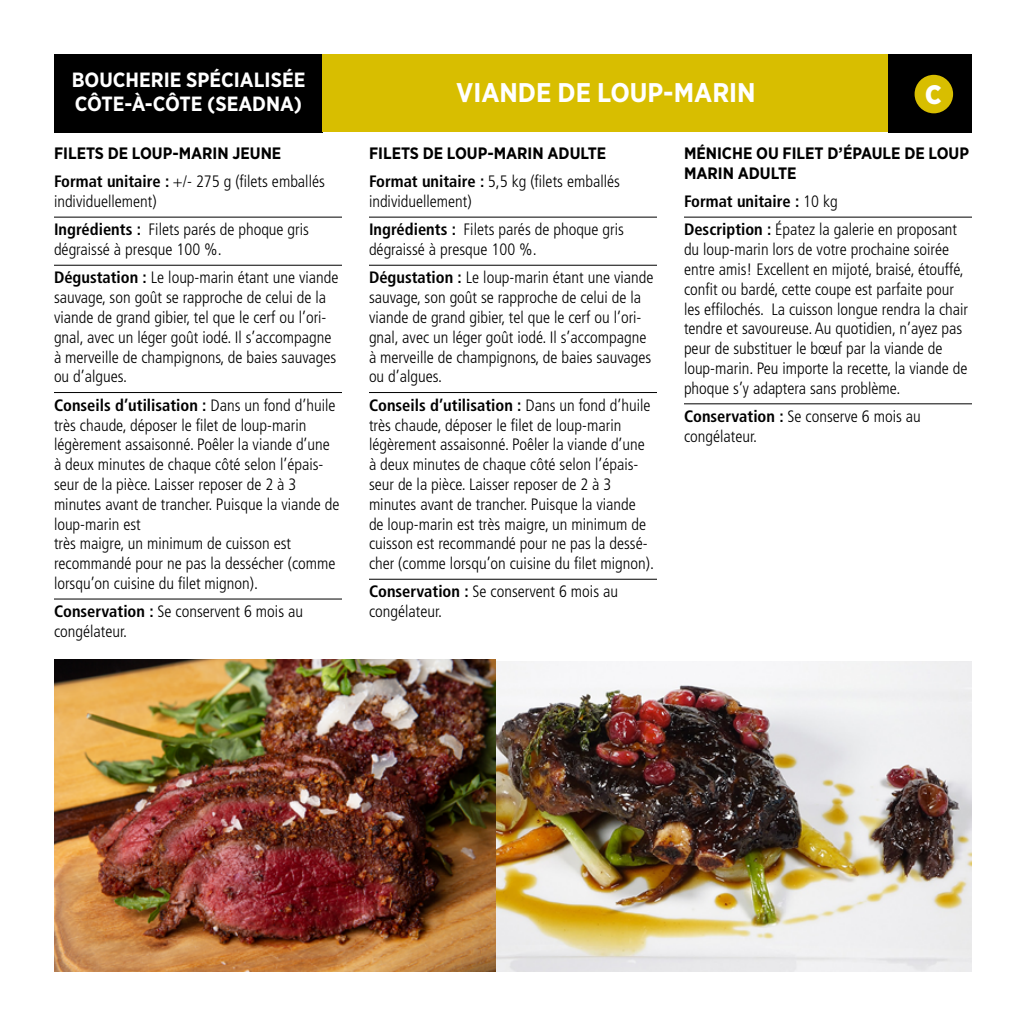
<style>
.page{position:relative;width:1026px;height:1026px;background:#fff}
.page>*{position:absolute;margin:0;border:0;box-sizing:border-box;transform-origin:0 0}
.t1{font:700 27px "Gotham Narrow";color:#fff}
.t2{font:900 26.7px "Gotham Narrow";color:#fff}
.t3{font:700 20.55px/24.8px "Gotham Narrow";color:#fff}
.t4{font:300 condensed 16.5px/19.8px "Frutiger LT Std";color:#000}
.t5{font:700 16.5px/19.8px "Gotham Narrow";color:#000}
.s1{font-weight:700}
</style>
<div class="page">
<hr style="left:54px;top:217px;width:288px;height:1px;background:#000">
<hr style="left:54px;top:265px;width:288px;height:1px;background:#000">
<hr style="left:54px;top:392px;width:288px;height:1px;background:#000">
<hr style="left:54px;top:599px;width:288px;height:1px;background:#000">
<hr style="left:369px;top:217px;width:288px;height:1px;background:#000">
<hr style="left:369px;top:265px;width:288px;height:1px;background:#000">
<hr style="left:369px;top:392px;width:288px;height:1px;background:#000">
<hr style="left:369px;top:579px;width:288px;height:1px;background:#000">
<hr style="left:684px;top:217px;width:288px;height:1px;background:#000">
<hr style="left:684px;top:404px;width:288px;height:1px;background:#000">
<div style="left:54px;top:54px;width:269px;height:78px;background:#000"></div>
<div style="left:323px;top:54px;width:649px;height:78px;background:#d8be00"></div>
<div style="left:889px;top:54px;width:83px;height:78px;background:#000"></div>
<div style="left:915px;top:75px;width:38px;height:38px;background:#d8be00;border-radius:50%"></div>
<img style="left:496px;top:662px;width:476px;height:310px">
<img style="left:54px;top:660px;width:442px;height:312px">
<p class="t3" style="left:72px;top:67px;width:235px">BOUCHERIE SPÉCIALISÉE<br>CÔTE-À-CÔTE (SEADNA)</p>
<p class="t5" style="left:54px;top:143px;width:229px">FILETS DE LOUP-MARIN JEUNE</p>
<p class="t4" style="left:54px;top:172px;width:272px"><span class="s1">Format unitaire :</span> +/- 275 g (filets emballés individuellement)</p>
<p class="t4" style="left:54px;top:220px;width:257px"><span class="s1">Ingrédients :</span> Filets parés de phoque gris dégraissé à presque 100 %.</p>
<p class="t4" style="left:54px;top:268px;width:286px"><span class="s1">Dégustation :</span> Le loup-marin étant une viande sauvage, son goût se rapproche de celui de la viande de grand gibier, tel que le cerf ou l’ori&shy;gnal, avec un léger goût iodé. Il s’accompagne à merveille de champignons, de baies sauvages ou d’algues.</p>
<p class="t4" style="left:54px;top:395px;width:287px"><span class="s1">Conseils d’utilisation :</span> Dans un fond d’huile très chaude, déposer le filet de loup-marin légèrement assaisonné. Poêler la viande d’une à deux minutes de chaque côté selon l’épais&shy;seur de la pièce. Laisser reposer de 2 à 3 minutes avant de trancher. Puisque la viande de loup-marin est<br>très maigre, un minimum de cuisson est recommandé pour ne pas la dessécher (comme lorsqu’on cuisine du filet mignon).</p>
<p class="t4" style="left:54px;top:602px;width:251px"><span class="s1">Conservation :</span> Se conservent 6 mois au congélateur.</p>
<h1 class="t1" style="left:456px;top:75px;width:301px">VIANDE DE LOUP-MARIN</h1>
<h2 class="t2" style="left:925px;top:77px;width:18px">C</h2>
<p class="t5" style="left:369px;top:143px;width:239px">FILETS DE LOUP-MARIN ADULTE</p>
<p class="t4" style="left:369px;top:172px;width:252px"><span class="s1">Format unitaire :</span> 5,5 kg (filets emballés individuellement)</p>
<p class="t4" style="left:369px;top:220px;width:257px"><span class="s1">Ingrédients :</span> Filets parés de phoque gris dégraissé à presque 100 %.</p>
<p class="t4" style="left:369px;top:268px;width:286px"><span class="s1">Dégustation :</span> Le loup-marin étant une viande sauvage, son goût se rapproche de celui de la viande de grand gibier, tel que le cerf ou l’ori&shy;gnal, avec un léger goût iodé. Il s’accompagne à merveille de champignons, de baies sauvages ou d’algues.</p>
<p class="t4" style="left:369px;top:395px;width:287px"><span class="s1">Conseils d’utilisation :</span> Dans un fond d’huile très chaude, déposer le filet de loup-marin légèrement assaisonné. Poêler la viande d’une à deux minutes de chaque côté selon l’épais&shy;seur de la pièce. Laisser reposer de 2 à 3 minutes avant de trancher. Puisque la viande de loup-marin est très maigre, un minimum de cuisson est recommandé pour ne pas la dessé&shy;cher (comme lorsqu’on cuisine du filet mignon).</p>
<p class="t4" style="left:369px;top:582px;width:251px"><span class="s1">Conservation :</span> Se conservent 6 mois au congélateur.</p>
<p class="t5" style="left:684px;top:143px;width:287px">MÉNICHE OU FILET D’ÉPAULE DE LOUP<br>MARIN ADULTE</p>
<p class="t4" style="left:684px;top:187px;width:275px;line-height:28.3px"><span class="s1">Format unitaire :</span> 10 kg<br><span class="s1">Description :</span> Épatez la galerie en proposant</p>
<p class="t4" style="left:684px;top:240px;width:286px">du loup-marin lors de votre prochaine soirée entre amis! Excellent en mijoté, braisé, étouffé, confit ou bardé, cette coupe est parfaite pour les effilochés. La cuisson longue rendra la chair tendre et savoureuse. Au quotidien, n’ayez pas peur de substituer le bœuf par la viande de loup-marin. Peu importe la recette, la viande de phoque s’y adaptera sans problème.</p>
<p class="t4" style="left:684px;top:407px;width:238px"><span class="s1">Conservation :</span> Se conserve 6 mois au congélateur.</p>
</div>
